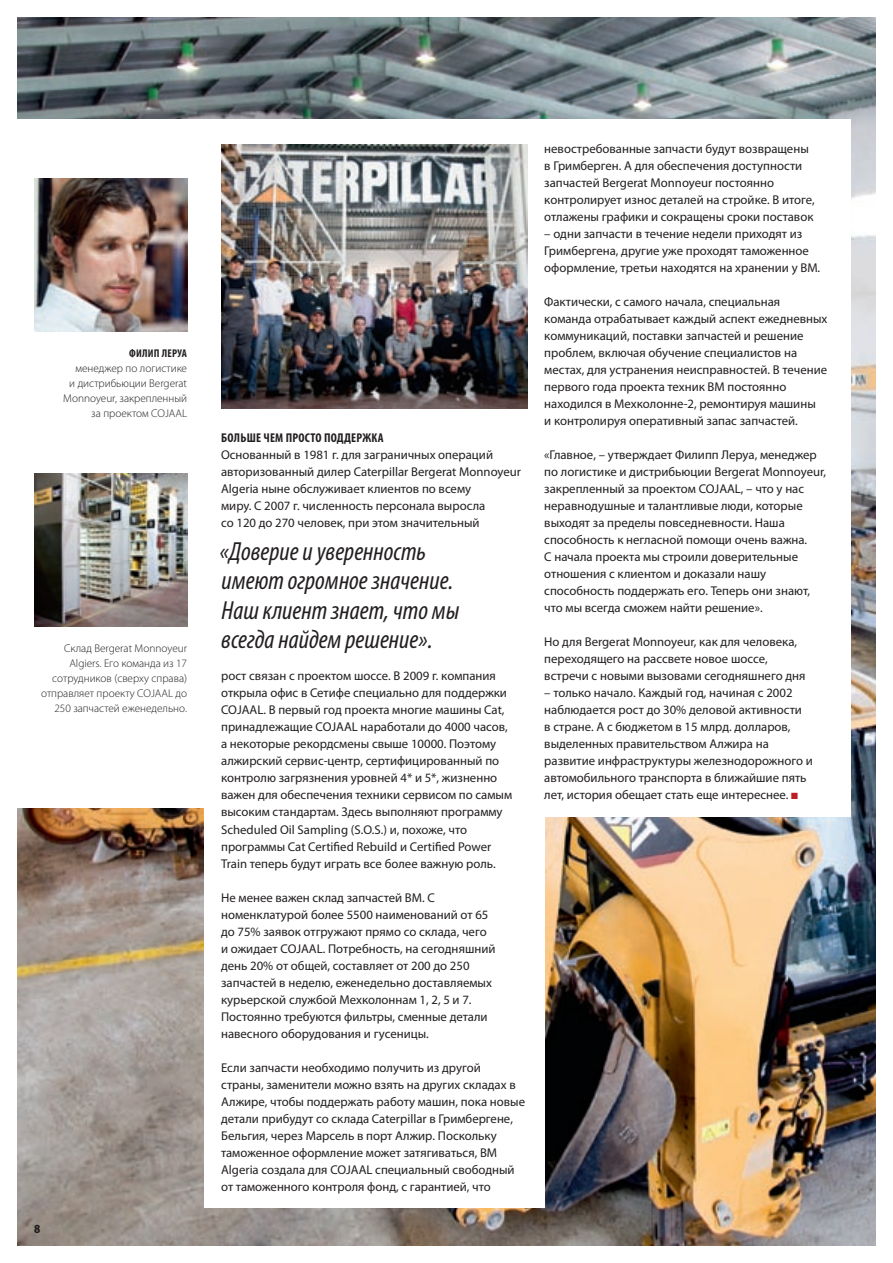
<style>
.page{position:relative;width:893px;height:1263px;background:#fff}
.page>*{position:absolute;margin:0;border:0;box-sizing:border-box;transform-origin:0 0}
.t1{font:italic condensed 26.25px/29.2px "Myriad Pro";color:#231f20}
.t2{font:12.75px/17px "Myriad Pro";color:#231f20}
.t3{font:700 condensed 12.75px "Myriad Pro";letter-spacing:.02em;color:#231f20}
.t4{font:900 condensed 12.6px "Myriad Pro";color:#231f20;scale:1.11 1}
.t5{font:300 11.25px/15px "Myriad Pro";color:#231f20;text-align:right}
.t6{font:700 condensed 11.25px "Myriad Pro";letter-spacing:.02em;color:#231f20}
.s1{color:#be1e23}
</style>
<div class="page">
<img style="left:17px;top:17px;width:859px;height:1229px">
<div style="left:0;top:119px;width:335px;height:689px;background:#fff"></div>
<div style="left:204px;top:119px;width:340px;height:1089px;background:#fff"></div>
<div style="left:527px;top:119px;width:323px;height:697px;background:#fff"></div>
<img style="left:34px;top:473px;width:153px;height:153px">
<img style="left:221px;top:145px;width:306px;height:263px">
<img style="left:34px;top:179px;width:153px;height:153px">
<p class="t6" style="left:129px;top:347px;width:59px">ФИЛИП ЛЕРУА</p>
<p class="t5" style="left:63px;top:361px;width:125px">менеджер по логистике<br>и дистрибьюции Bergerat<br>Monnoyeur, закрепленный за проектом COJAAL</p>
<p class="t5" style="left:41px;top:641px;width:148px">Склад Bergerat Monnoyeur<br>Algiers. Его команда из 17 сотрудников (сверху справа) отправляет проекту COJAAL до<br>250 запчастей еженедельно.</p>
<p class="t4" style="left:34px;top:1222px;width:7px">8</p>
<p class="t3" style="left:221px;top:431px;width:164px">БОЛЬШЕ ЧЕМ ПРОСТО ПОДДЕРЖКА</p>
<p class="t2" style="left:221px;top:447px;width:301px">Основанный в 1981 г. для заграничных операций авторизованный дилер Caterpillar Bergerat Monnoyeur Algeria ныне обслуживает клиентов по всему<br>миру. С 2007 г. численность персонала выросла<br>со 120 до 270 человек, при этом значительный</p>
<h1 class="t1" style="left:220px;top:537px;width:241px">«Доверие и уверенность имеют огромное значение.<br>Наш клиент знает, что мы всегда найдем решение».</h1>
<p class="t2" style="left:221px;top:668px;width:293px">рост связан с проектом шоссе. В 2009 г. компания открыла офис в Сетифе специально для поддержки COJAAL. В первый год проекта многие машины Cat, принадлежащие COJAAL наработали до 4000 часов, а некоторые рекордсмены свыше 10000. Поэтому алжирский сервис-центр, сертифицированный по контролю загрязнения уровней 4* и 5*, жизненно важен для обеспечения техники сервисом по самым высоким стандартам. Здесь выполняют программу Scheduled Oil Sampling (S.O.S.) и, похоже, что программы Cat Certified Rebuild и Certified Power Train теперь будут играть все более важную роль.</p>
<p class="t2" style="left:221px;top:889px;width:276px">Не менее важен склад запчастей ВМ. С номенклатурой более 5500 наименований от 65 до 75% заявок отгружают прямо со склада, чего и ожидает COJAAL. Потребность, на сегодняшний день 20% от общей, составляет от 200 до 250 запчастей в неделю, еженедельно доставляемых курьерской службой Мехколоннам 1, 2, 5 и 7.<br>Постоянно требуются фильтры, сменные детали навесного оборудования и гусеницы.</p>
<p class="t2" style="left:221px;top:1059px;width:305px">Если запчасти необходимо получить из другой страны, заменители можно взять на других складах в Алжире, чтобы поддержать работу машин, пока новые детали прибудут со склада Caterpillar в Гримбергене, Бельгия, через Марсель в порт Алжир. Поскольку таможенное оформление может затягиваться, BM Algeria создала для COJAAL специальный свободный от таможенного контроля фонд, с гарантией, что</p>
<p class="t2" style="left:544px;top:141px;width:272px">невостребованные запчасти будут возвращены в Гримберген. А для обеспечения доступности запчастей Bergerat Monnoyeur постоянно контролирует износ деталей на стройке. В итоге, отлажены графики и сокращены сроки поставок</p>
<p class="t2" style="left:544px;top:226px;width:277px">– одни запчасти в течение недели приходят из<br>Гримбергена, другие уже проходят таможенное оформление, третьи находятся на хранении у BM.</p>
<p class="t2" style="left:544px;top:294px;width:285px">Фактически, с самого начала, специальная команда отрабатывает каждый аспект ежедневных коммуникаций, поставки запчастей и решение проблем, включая обучение специалистов на местах, для устранения неисправностей. В течение первого года проекта техник ВМ постоянно находился в Мехколонне-2, ремонтируя машины<br>и контролируя оперативный запас запчастей.</p>
<p class="t2" style="left:544px;top:447px;width:283px">«Главное, – утверждает Филипп Леруа, менеджер по логистике и дистрибьюции Bergerat Monnoyeur, закрепленный за проектом COJAAL, – что у нас неравнодушные и талантливые люди, которые выходят за пределы повседневности. Наша способность к негласной помощи очень важна.<br>С начала проекта мы строили доверительные отношения с клиентом и доказали нашу способность поддержать его. Теперь они знают, что мы всегда сможем найти решение».</p>
<p class="t2" style="left:544px;top:634px;width:263px">Но для Bergerat Monnoyeur, как для человека, переходящего на рассвете новое шоссе, встречи с новыми вызовами сегодняшнего дня</p>
<p class="t2" style="left:544px;top:685px;width:270px">– только начало. Каждый год, начиная с 2002 наблюдается рост до 30% деловой активности<br>в стране. А с бюджетом в 15 млрд. долларов, выделенных правительством Алжира на развитие инфраструктуры железнодорожного и автомобильного транспорта в ближайшие пять лет, история обещает стать еще интереснее. <span class="s1">■</span></p>
</div>
